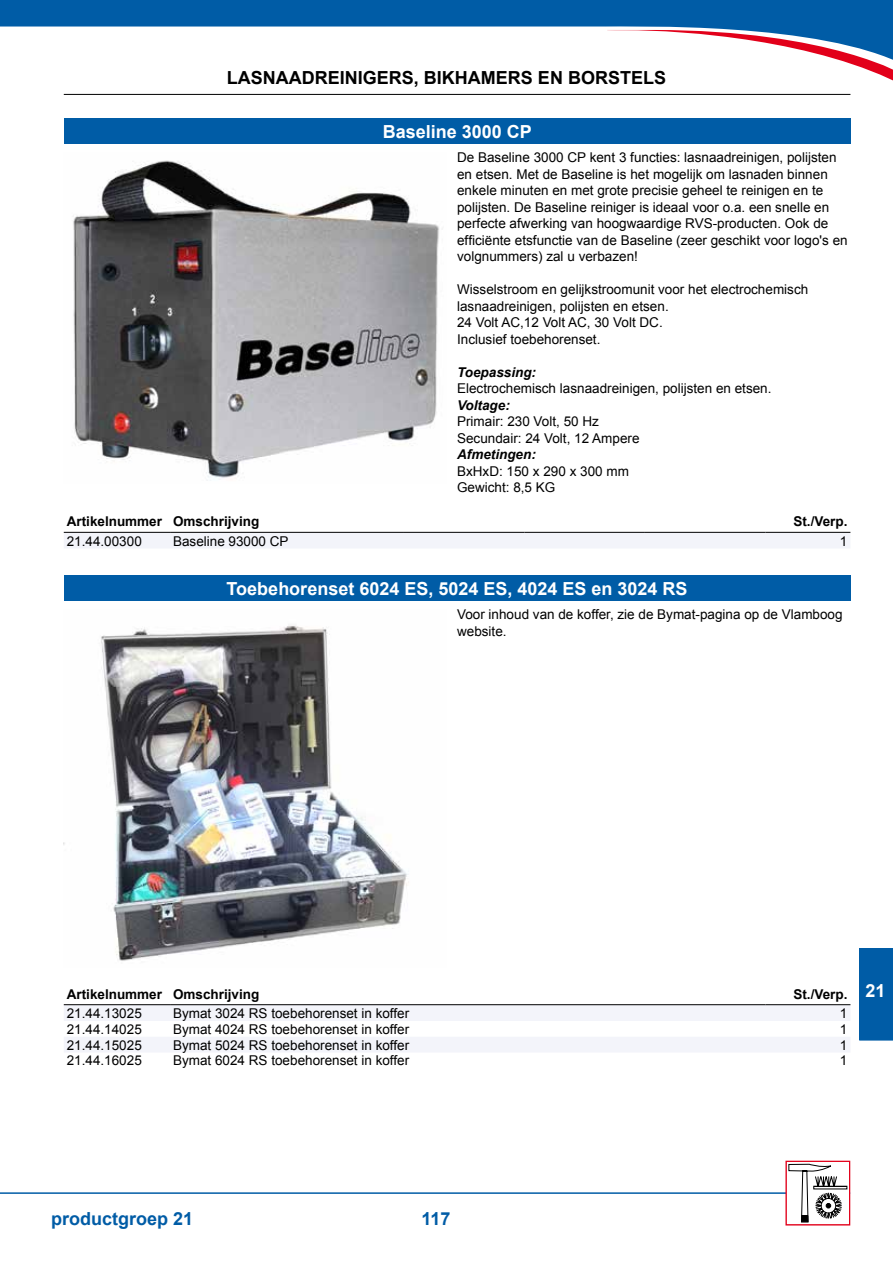
<style>
.page{position:relative;width:893px;height:1263px;background:#fff}
.page>*{position:absolute;margin:0;border:0;box-sizing:border-box;transform-origin:0 0}
.t1{font:700 18px "Arial";color:#fff}
.t2{font:700 18px "Arial";color:#000}
.t3{font:700 18px "Arial";color:#005ca6}
.t4{font:13.5px/16.5px "Arial";color:#000}
.t5{font:700 13.5px "Arial";color:#000}
.t6{font:italic 700 13.5px "Arial";color:#000}
</style>
<div class="page">
<hr style="left:64px;top:94px;width:786px;height:1px;background:#000">
<div style="left:859px;top:948px;width:34px;height:92px;background:#005ca6"></div>
<hr style="left:0;top:1192px;width:850px;height:2px;background:#005ca6">
<svg style="left:792px;top:1163px;width:56px;height:60px"></svg>
<svg style="left:788px;top:1164px;width:59px;height:58px"></svg>
<div style="left:786px;top:1161px;width:64px;height:64px;border:1px solid #e2001a"></div>
<svg style="left:1px;top:0;width:892px;height:30px;background:#176aae"></svg>
<svg style="left:607px;top:30px;width:286px;height:51px"></svg>
<svg style="left:0;top:0;width:1px;height:27px"></svg>
<div style="left:64px;top:119px;width:786px;height:25px;background:#005ca6"></div>
<img style="left:73px;top:160px;width:367px;height:321px">
<div style="left:64px;top:533px;width:786px;height:15px;background:#f3f4fa"></div>
<hr style="left:64px;top:532px;width:106px;height:1px;background:#000">
<hr style="left:170px;top:532px;width:234px;height:1px;background:#000">
<hr style="left:404px;top:532px;width:120px;height:1px;background:#000">
<hr style="left:524px;top:532px;width:121px;height:1px;background:#000">
<hr style="left:645px;top:532px;width:120px;height:1px;background:#000">
<hr style="left:765px;top:532px;width:85px;height:1px;background:#000">
<div style="left:64px;top:575px;width:786px;height:26px;background:#005ca6"></div>
<img style="left:64px;top:625px;width:345px;height:336px">
<svg style="left:64px;top:1005px;width:786px;height:47px"></svg>
<hr style="left:64px;top:1004px;width:106px;height:1px;background:#000">
<hr style="left:170px;top:1004px;width:595px;height:1px;background:#000">
<hr style="left:765px;top:1004px;width:85px;height:1px;background:#000">
<h1 class="t2" style="left:227px;top:66px;width:441px">Lasnaadreinigers, bikhamers en borstels</h1>
<h1 class="t1" style="left:383px;top:119px;width:151px">Baseline 3000 CP</h1>
<p class="t4" style="left:457px;top:150px;width:392px">De Baseline 3000 CP kent 3 functies: lasnaadreinigen, polijsten en etsen. Met de Baseline is het mogelijk om lasnaden binnen enkele minuten en met grote precisie geheel te reinigen en te polijsten. De Baseline reiniger is ideaal voor o.a. een snelle en perfecte afwerking van hoogwaardige RVS-producten. Ook de efficiënte etsfunctie van de Baseline (zeer geschikt voor logo's en volgnummers) zal u verbazen!</p>
<p class="t4" style="left:457px;top:282px;width:353px">Wisselstroom en gelijkstroomunit voor het electrochemisch lasnaadreinigen, polijsten en etsen.<br>24 Volt AC,12 Volt AC, 30 Volt DC.<br>Inclusief toebehorenset.</p>
<p class="t6" style="left:457px;top:363px;width:81px">Toepassing:</p>
<p class="t4" style="left:457px;top:381px;width:316px">Electrochemisch lasnaadreinigen, polijsten en etsen.</p>
<p class="t6" style="left:457px;top:396px;width:54px">Voltage:</p>
<p class="t4" style="left:457px;top:414px;width:184px">Primair: 230 Volt, 50 Hz<br>Secundair: 24 Volt, 12 Ampere</p>
<p class="t6" style="left:457px;top:446px;width:80px">Afmetingen:</p>
<p class="t4" style="left:457px;top:463px;width:173px">BxHxD: 150 x 290 x 300 mm<br>Gewicht: 8,5 KG</p>
<p class="t5" style="left:67px;top:513px;width:194px">Artikelnummer Omschrijving</p>
<p class="t5" style="left:793px;top:513px;width:56px">St./Verp.</p>
<p class="t4" style="left:67px;top:533px;width:77px">21.44.00300</p>
<p class="t4" style="left:173px;top:533px;width:117px">Baseline 93000 CP</p>
<p class="t4" style="left:840px;top:533px;width:9px">1</p>
<h1 class="t1" style="left:227px;top:576px;width:449px">Toebehorenset 6024 ES , 5024 ES , 4024 ES en 3024 RS</h1>
<p class="t4" style="left:457px;top:607px;width:387px">Voor inhoud van de koffer, zie de Bymat-pagina op de Vlamboog website.</p>
<p class="t5" style="left:67px;top:985px;width:194px">Artikelnummer Omschrijving</p>
<p class="t5" style="left:793px;top:985px;width:56px">St./Verp.</p>
<p class="t4" style="left:67px;top:1005px;width:77px">21.44.13025</p>
<p class="t4" style="left:173px;top:1005px;width:238px">Bymat 3024 RS toebehorenset in koffer</p>
<p class="t4" style="left:840px;top:1005px;width:9px">1</p>
<p class="t4" style="left:67px;top:1021px;width:77px">21.44.14025</p>
<p class="t4" style="left:173px;top:1021px;width:238px">Bymat 4024 RS toebehorenset in koffer</p>
<p class="t4" style="left:840px;top:1021px;width:9px">1</p>
<p class="t4" style="left:67px;top:1037px;width:77px">21.44.15025</p>
<p class="t4" style="left:173px;top:1037px;width:238px">Bymat 5024 RS toebehorenset in koffer</p>
<p class="t4" style="left:840px;top:1037px;width:9px">1</p>
<p class="t4" style="left:67px;top:1052px;width:77px">21.44.16025</p>
<p class="t4" style="left:173px;top:1052px;width:238px">Bymat 6024 RS toebehorenset in koffer</p>
<p class="t4" style="left:840px;top:1052px;width:9px">1</p>
<h1 class="t1" style="left:866px;top:978px;width:22px">21</h1>
<h1 class="t3" style="left:51px;top:1206px;width:144px">productgroep 21</h1>
<h1 class="t3" style="left:421px;top:1207px;width:31px">117</h1>
</div>
